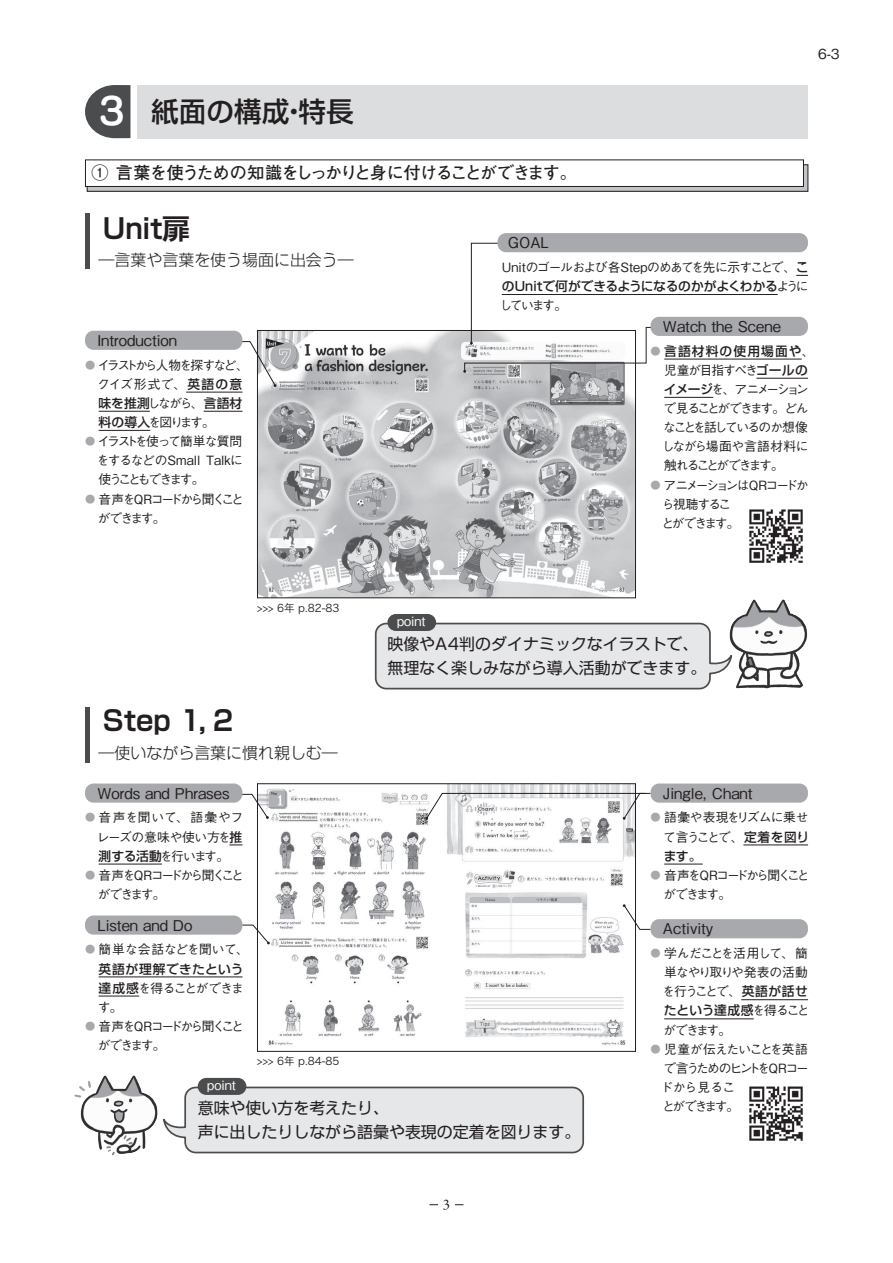
<style>
.page{position:relative;width:893px;height:1263px;background:#fff}
.page>*{position:absolute;margin:0;border:0;box-sizing:border-box;transform-origin:0 0}
.t1{font:700 27.6px "GJ Shin Go Pro N De";color:#231f20}
.t2{font:500 27.6px "GJ Shin Go Pro N";color:#231f20}
.t3{font:700 16.95px "GJ Futo Go B101 Pro N";letter-spacing:-.075em;color:#231f20}
.t4{font:15.9px/23.4px "GJ Shin Go Pro N";color:#231f20}
.t5{font:300 15.9px "GJ Shin Go Pro N";color:#231f20}
.t6{font:500 14.85px "GJ Gothic BBB Pro N";color:#231f20}
.t7{font:14.85px "Garamond Premr Pro";color:#231f20}
.t8{font:500 13.8px "Gothic BBB Pro";color:#231f20}
.t9{font:500 12.75px/19.2px "GJ Gothic BBB Pro N";letter-spacing:-.12em;color:#231f20;text-align:justify}
.t10{font:500 12.75px/19.2px "GJ Gothic BBB Pro N";letter-spacing:-.155em;color:#231f20}
.t11{font:500 12.75px/19.2px "GJ Gothic BBB Pro N";letter-spacing:-.1em;color:#231f20}
.t12{font:500 12.75px "GJ Gothic BBB Pro N";letter-spacing:-.05em;color:#231f20}
.t13{font:500 12.75px "GJ Shin Go Pro N";letter-spacing:.01em;color:#231f20}
.t14{font:500 12.75px "GJ Shin Go Pro N";letter-spacing:-.02em;color:#231f20}
.t15{font:500 12.75px/19.2px "GJ Gothic BBB Pro N";letter-spacing:-.065em;color:#231f20;text-align:right}
.t16{font:500 12.75px/19.2px "GJ Gothic BBB Pro N";letter-spacing:-.095em;color:#231f20}
.t17{font:500 12.75px "GJ Gothic BBB Pro N";letter-spacing:-.005em;color:#231f20}
.t18{font:500 12.75px "GJ Shin Go Pro N";letter-spacing:.085em;color:#231f20}
.t19{font:500 12.75px "GJ Shin Go Pro N";letter-spacing:.04em;color:#231f20}
.t20{font:500 12.75px "GJ Gothic BBB Pro N";color:#fff}
.t21{font:10.65px "Hira Kaku Pro W3";color:#231f20}
.s1{font-family:"GJ Shin M Go Pro N De";font-weight:700;font-size:35.7px;color:#fff}
.s2{font-family:"GJ Shin Go Pro N"}
.s3{font-family:"GJ Gothic BBB Pro N"}
.s4{font-size:10.2px;color:#a8a9ad}
.s5{font-family:"GJ Gothic BBB Pro N";font-size:10.2px;color:#a8a9ad}
</style>
<div class="page">
<hr style="left:664px;top:359px;width:138px;height:1px;background:#231f20">
<hr style="left:756px;top:378px;width:52px;height:1px;background:#231f20">
<hr style="left:664px;top:397px;width:49px;height:1px;background:#231f20">
<img style="left:259px;top:332px;width:375px;height:264px">
<div style="left:257px;top:330px;width:379px;height:268px;border:1px solid #231f20"></div>
<div style="left:87px;top:165px;width:721px;height:26px;background:#c3c4c7"></div>
<div style="left:87px;top:164px;width:721px;height:28px;border:1px solid #231f20"></div>
<div style="left:85px;top:160px;width:718px;height:26px;background:#fff"></div>
<div style="left:85px;top:159px;width:719px;height:28px;border:1px solid #231f20"></div>
<div style="left:85px;top:213px;width:5px;height:56px;background:#4b4c4d"></div>
<div style="left:85px;top:707px;width:5px;height:55px;background:#4b4c4d"></div>
<hr style="left:743px;top:845px;width:65px;height:1px;background:#231f20">
<hr style="left:664px;top:864px;width:39px;height:1px;background:#231f20">
<div style="left:651px;top:783px;width:157px;height:20px;background:#a8a9ad;border-radius:9px"></div>
<svg style="left:796px;top:275px;width:12px;height:1px"></svg>
<hr style="left:502px;top:294px;width:276px;height:1px;background:#231f20">
<svg style="left:374px;top:622px;width:348px;height:68px;background:#dedfe1"></svg>
<div style="left:387px;top:614px;width:49px;height:17px;background:#4b4c4d;border-radius:9px"></div>
<hr style="left:741px;top:999px;width:67px;height:1px;background:#231f20">
<hr style="left:664px;top:1018px;width:90px;height:1px;background:#231f20">
<div style="left:651px;top:919px;width:157px;height:19px;background:#a8a9ad;border-radius:9px"></div>
<img style="left:266px;top:785px;width:368px;height:261px">
<div style="left:257px;top:783px;width:379px;height:268px;border:1px solid #231f20"></div>
<img style="left:722px;top:599px;width:86px;height:90px">
<svg style="left:175px;top:1086px;width:410px;height:68px;background:#dedfe1"></svg>
<div style="left:198px;top:1078px;width:48px;height:17px;background:#4b4c4d;border-radius:9px"></div>
<img style="left:74px;top:1075px;width:101px;height:81px">
<hr style="left:186px;top:392px;width:56px;height:1px;background:#231f20">
<hr style="left:99px;top:411px;width:51px;height:1px;background:#231f20">
<hr style="left:204px;top:411px;width:38px;height:1px;background:#231f20">
<hr style="left:99px;top:430px;width:51px;height:1px;background:#231f20">
<svg style="left:240px;top:341px;width:36px;height:46px"></svg>
<svg style="left:623px;top:904px;width:28px;height:26px"></svg>
<svg style="left:241px;top:794px;width:28px;height:25px"></svg>
<div style="left:85px;top:331px;width:157px;height:19px;background:#a8a9ad;border-radius:9px"></div>
<div style="left:651px;top:317px;width:157px;height:19px;background:#a8a9ad;border-radius:9px"></div>
<div style="left:137px;top:85px;width:671px;height:53px;background:#dcdddf"></div>
<svg style="left:85px;top:85px;width:45px;height:53px;background:#646566"></svg>
<svg style="left:229px;top:845px;width:13px;height:1px"></svg>
<hr style="left:99px;top:864px;width:63px;height:1px;background:#231f20">
<div style="left:85px;top:783px;width:157px;height:20px;background:#a8a9ad;border-radius:9px"></div>
<hr style="left:99px;top:976px;width:143px;height:1px;background:#231f20">
<hr style="left:99px;top:996px;width:40px;height:1px;background:#231f20">
<div style="left:85px;top:915px;width:157px;height:20px;background:#a8a9ad;border-radius:9px"></div>
<svg style="left:425px;top:793px;width:226px;height:27px"></svg>
<svg style="left:463px;top:243px;width:189px;height:130px"></svg>
<div style="left:497px;top:233px;width:311px;height:19px;background:#a8a9ad;border-radius:9px"></div>
<svg style="left:242px;top:924px;width:28px;height:20px"></svg>
<img style="left:749px;top:509px;width:54px;height:54px">
<img style="left:749px;top:1086px;width:54px;height:55px">
<h1 class="t2" style="left:98px;top:89px;width:257px"><span class="s1">3</span> 紙面の構成・特長</h1>
<p class="t8" style="left:818px;top:43px;width:23px">6-3</p>
<h2 class="t3" style="left:91px;top:159px;width:487px">① 言葉を使うための知識をしっかりと身に付けることができます。</h2>
<h1 class="t1" style="left:103px;top:206px;width:89px">Unit扉</h1>
<p class="t5" style="left:99px;top:247px;width:257px">―言葉や言葉を使う場面に出会う―</p>
<p class="t6" style="left:508px;top:231px;width:43px">GOAL</p>
<p class="t12" style="left:502px;top:257px;width:308px">Unitのゴールおよび各Stepのめあてを先に示すことで、<span class="s2">こ</span></p>
<p class="t14" style="left:502px;top:276px;width:308px">のUnitで何ができるようになるのかがよくわかる<span class="s3">ように</span></p>
<p class="t9" style="left:499px;top:294px;width:69px">しています。</p>
<p class="t6" style="left:97px;top:328px;width:81px">Introduction</p>
<p class="t9" style="left:85px;top:354px;width:165px;text-align:center"><span class="s4">●</span> イラストから人物を探すなど、クイズ形式で、<span class="s2">英語の意</span></p>
<p class="t13" style="left:99px;top:392px;width:145px">味を推測<span class="s3">しながら、</span>言語材</p>
<p class="t9" style="left:99px;top:411px;width:118px"><span class="s2">料の導入</span>を図ります。</p>
<p class="t9" style="left:97px;top:430px;width:148px;text-indent:-12px"><span class="s4">●</span> イラストを使って簡単な質問をするなどのSmall Talkに使うこともできます。</p>
<p class="t10" style="left:98px;top:487px;width:148px;text-indent:-13px"><span class="s4">●</span> 音声をQRコードから聞くことができます。</p>
<p class="t6" style="left:663px;top:314px;width:119px">Watch the Scene</p>
<p class="t18" style="left:651px;top:340px;width:165px"><span class="s5">●</span> 言語材料の使用場面や<span class="s3">、</span></p>
<p class="t9" style="left:662px;top:359px;width:149px">児童が目指すべき<span class="s2">ゴールのイメージ</span>を、アニメーションで見ることができます。どんなことを話しているのか想像しながら場面や言語材料に触れることができます。</p>
<p class="t10" style="left:651px;top:474px;width:159px"><span class="s4">●</span> アニメーションはQRコードか</p>
<p class="t9" style="left:662px;top:493px;width:71px">ら視聴するこ</p>
<p class="t9" style="left:651px;top:512px;width:90px">　とができます。</p>
<p class="t21" style="left:257px;top:598px;width:84px">&gt;&gt;&gt; 6年 p.82-83</p>
<h1 class="t1" style="left:103px;top:698px;width:132px">Step 1, 2</h1>
<p class="t5" style="left:99px;top:740px;width:241px">―使いながら言葉に慣れ親しむ―</p>
<p class="t6" style="left:97px;top:781px;width:134px">Words and Phrases</p>
<p class="t9" style="left:97px;top:806px;width:148px;text-indent:-12px"><span class="s4">●</span> 音声を聞いて、語彙やフレーズの意味や使い方を<span class="s2">推測する活動</span>を行います。</p>
<p class="t10" style="left:98px;top:864px;width:148px;text-indent:-13px"><span class="s4">●</span> 音声をQRコードから聞くことができます。</p>
<p class="t6" style="left:97px;top:913px;width:97px">Listen and Do</p>
<p class="t20" style="left:397px;top:611px;width:30px">point</p>
<p class="t4" style="left:387px;top:631px;width:320px">映像やA4判のダイナミックなイラストで、無理なく楽しみながら導入活動ができます。</p>
<p class="t6" style="left:663px;top:781px;width:91px">Jingle, Chant</p>
<p class="t15" style="left:651px;top:806px;width:160px"><span class="s4">●</span> 語彙や表現をリズムに乗せて言うことで、<span class="s2">定着を図り</span></p>
<p class="t13" style="left:664px;top:845px;width:39px">ます。</p>
<p class="t10" style="left:663px;top:864px;width:148px;text-indent:-13px"><span class="s4">●</span> 音声をQRコードから聞くことができます。</p>
<p class="t6" style="left:663px;top:917px;width:52px">Activity</p>
<p class="t17" style="left:85px;top:939px;width:165px"><span class="s4">●</span> 簡単な会話などを聞いて、</p>
<p class="t19" style="left:99px;top:958px;width:146px">英語が理解できたという</p>
<p class="t16" style="left:98px;top:977px;width:148px"><span class="s2">達成感</span>を得ることができます。</p>
<p class="t10" style="left:98px;top:1015px;width:148px;text-indent:-13px"><span class="s4">●</span> 音声をQRコードから聞くことができます。</p>
<p class="t20" style="left:207px;top:1075px;width:30px">point</p>
<p class="t21" style="left:257px;top:1052px;width:84px">&gt;&gt;&gt; 6年 p.84-85</p>
<p class="t4" style="left:198px;top:1095px;width:384px">意味や使い方を考えたり、<br>声に出したりしながら語彙や表現の定着を図ります。</p>
<p class="t7" style="left:443px;top:1196px;width:9px">3</p>
<p class="t9" style="left:662px;top:942px;width:147px;text-indent:-12px"><span class="s4">●</span> 学んだことを活用して、簡単なやり取りや発表の活動を行うことで、<span class="s2">英語が話せ</span></p>
<p class="t13" style="left:664px;top:1000px;width:147px">たという達成感<span class="s3">を得ること</span></p>
<p class="t9" style="left:663px;top:1018px;width:69px">ができます。</p>
<p class="t11" style="left:661px;top:1038px;width:150px;text-indent:-10px"><span class="s4">●</span> 児童が伝えたいことを英語で言うためのヒントをQRコードから見るこ<br>とができます。</p>
</div>
